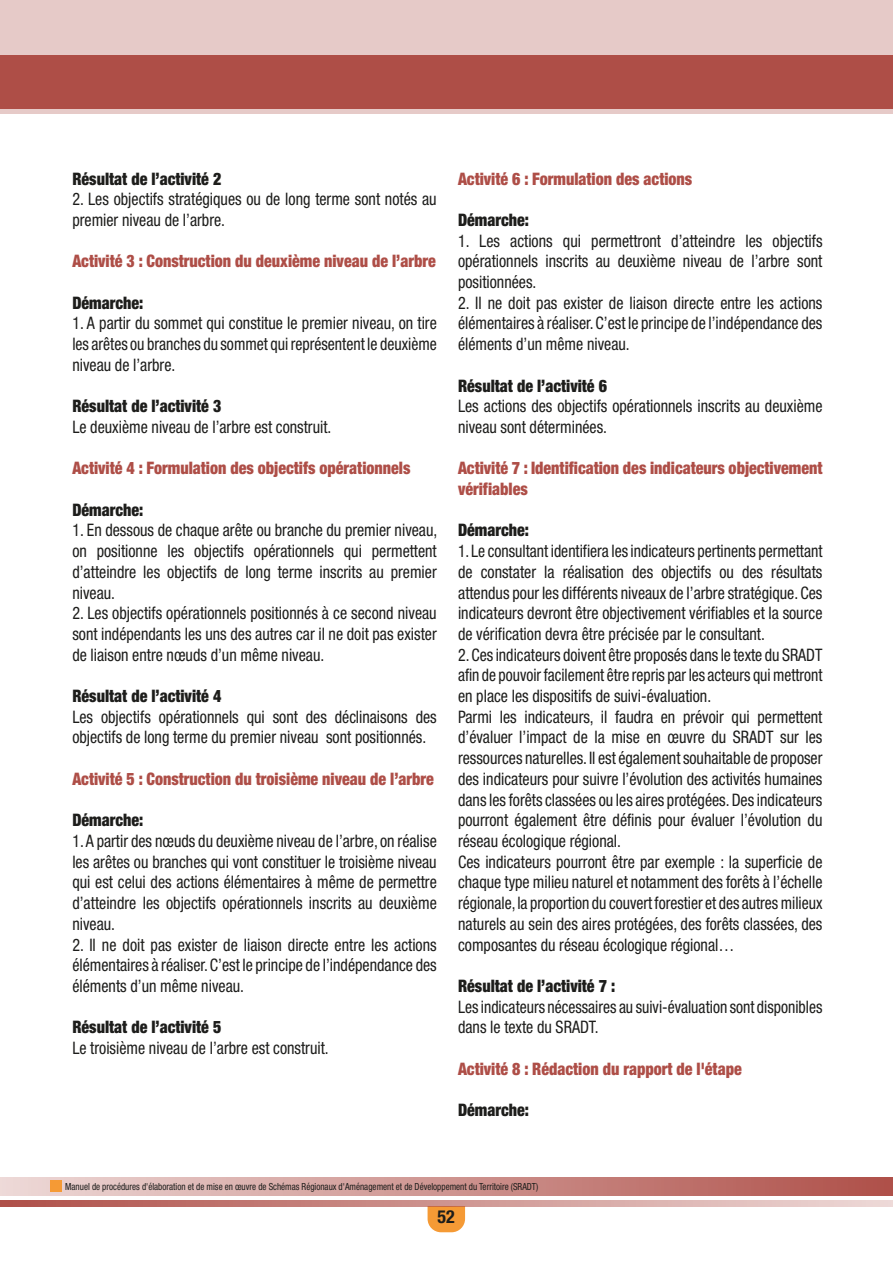
<style>
.page{position:relative;width:893px;height:1263px;background:#fff}
.page>*{position:absolute;margin:0;border:0;box-sizing:border-box;transform-origin:0 0}
.t1{font:700 condensed 18px "Helvetica Neue LT Pro";color:#1d1d1b}
.t2{font:condensed 17.25px/20.7px "Helvetica Neue";color:#1d1d1b;text-align:justify;scale:.93 1}
.t3{font:condensed 17.25px/20.7px "Helvetica Neue";color:#1d1d1b;text-align:justify;scale:.92 1}
.t4{font:900 condensed 17.25px/20.7px "Helvetica Neue";color:#ae4e47;scale:.93 1}
.t5{font:condensed 17.25px/20.7px "Helvetica Neue";color:#1d1d1b;scale:.91 1}
.t6{font:900 condensed 17.25px "Helvetica Neue";color:#1d1d1b;scale:.93 1}
.t7{font:condensed 9.75px "Helvetica Neue";color:#1d1d1b;scale:.93 1}
.s1{font-weight:900}
</style>
<div class="page">
<div style="left:0;top:1177px;width:893px;height:19px;background:linear-gradient(to right,#eed8d5,#ae504a)"></div>
<svg style="left:428px;top:1207px;width:37px;height:25px"></svg>
<hr style="left:428px;top:1206px;width:37px;height:1px;background:#c86c41">
<svg style="left:0;top:1200px;width:893px;height:6px;background:#cd9490"></svg>
<div style="left:51px;top:1180px;width:11px;height:11px;background:#f59a35"></div>
<div style="left:0;top:0;width:893px;height:113px;background:#e6cac8"></div>
<div style="left:0;top:55px;width:893px;height:54px;background:#ae4e47"></div>
<p class="t6" style="left:72px;top:168px;width:162px">Résultat de l’activité 2</p>
<p class="t2" style="left:72px;top:189px;width:393px">2. Les objectifs stratégiques ou de long terme sont notés au premier niveau de l’arbre.</p>
<p class="t4" style="left:72px;top:251px;width:392px">Activité 3 : Construction du deuxième niveau de l’arbre</p>
<p class="t6" style="left:72px;top:292px;width:78px">Démarche:</p>
<p class="t2" style="left:72px;top:313px;width:393px">1. A partir du sommet qui constitue le premier niveau, on tire les arêtes ou branches du sommet qui représentent le deuxième niveau de l’arbre.</p>
<p class="t2" style="left:72px;top:396px;width:280px"><span class="s1">Résultat de l’activité 3<br></span>Le deuxième niveau de l’arbre est construit.</p>
<p class="t4" style="left:72px;top:458px;width:365px">Activité 4 : Formulation des objectifs opérationnels</p>
<p class="t6" style="left:72px;top:499px;width:78px">Démarche:</p>
<p class="t2" style="left:72px;top:520px;width:394px">1. En dessous de chaque arête ou branche du premier niveau, on positionne les objectifs opérationnels qui permettent d’atteindre les objectifs de long terme inscrits au premier niveau.</p>
<p class="t2" style="left:72px;top:603px;width:393px">2. Les objectifs opérationnels positionnés à ce second niveau sont indépendants les uns des autres car il ne doit pas exister de liaison entre nœuds d’un même niveau.</p>
<p class="t2" style="left:72px;top:685px;width:393px;text-align:left"><span class="s1">Résultat de l’activité 4<br></span>Les objectifs opérationnels qui sont des déclinaisons des objectifs de long terme du premier niveau sont positionnés.</p>
<p class="t4" style="left:72px;top:768px;width:390px">Activité 5 : Construction du troisième niveau de l’arbre</p>
<p class="t6" style="left:72px;top:809px;width:78px">Démarche:</p>
<p class="t2" style="left:72px;top:830px;width:393px">1. A partir des nœuds du deuxième niveau de l’arbre, on réalise les arêtes ou branches qui vont constituer le troisième niveau qui est celui des actions élémentaires à même de permettre d’atteindre les objectifs opérationnels inscrits au deuxième niveau.</p>
<p class="t2" style="left:72px;top:934px;width:393px">2. Il ne doit pas exister de liaison directe entre les actions élémentaires à réaliser. C’est le principe de l’indépendance des éléments d’un même niveau.</p>
<p class="t2" style="left:72px;top:1017px;width:277px"><span class="s1">Résultat de l’activité 5<br></span>Le troisième niveau de l’arbre est construit.</p>
<p class="t4" style="left:458px;top:168px;width:253px">Activité 6 : Formulation des actions</p>
<p class="t6" style="left:458px;top:209px;width:78px">Démarche:</p>
<p class="t2" style="left:458px;top:230px;width:393px">1. Les actions qui permettront d’atteindre les objectifs opérationnels inscrits au deuxième niveau de l’arbre sont positionnées.</p>
<p class="t2" style="left:458px;top:292px;width:393px">2. Il ne doit pas exister de liaison directe entre les actions élémentaires à réaliser. C’est le principe de l’indépendance des éléments d’un même niveau.</p>
<p class="t2" style="left:458px;top:375px;width:393px;text-align:left"><span class="s1">Résultat de l’activité 6<br></span>Les actions des objectifs opérationnels inscrits au deuxième niveau sont déterminées.</p>
<p class="t4" style="left:458px;top:458px;width:393px">Activité 7 : Identification des indicateurs objectivement vérifiables</p>
<p class="t6" style="left:458px;top:520px;width:78px">Démarche:</p>
<p class="t3" style="left:458px;top:541px;width:398px">1. Le consultant identifiera les indicateurs pertinents permettant de constater la réalisation des objectifs ou des résultats attendus pour les différents niveaux de l’arbre stratégique. Ces indicateurs devront être objectivement vérifiables et la source de vérification devra être précisée par le consultant.</p>
<p class="t3" style="left:458px;top:644px;width:398px;text-align:left">2. Ces indicateurs doivent être proposés dans le texte du SRADT afin de pouvoir facilement être repris par les acteurs qui mettront en place les dispositifs de suivi-évaluation.<br>Parmi les indicateurs, il faudra en prévoir qui permettent d’évaluer l’impact de la mise en œuvre du SRADT sur les ressources naturelles. Il est également souhaitable de proposer des indicateurs pour suivre l’évolution des activités humaines dans les forêts classées ou les aires protégées. Des indicateurs pourront également être définis pour évaluer l’évolution du réseau écologique régional.<br>Ces indicateurs pourront être par exemple : la superficie de chaque type milieu naturel et notamment des forêts à l’échelle régionale, la proportion du couvert forestier et des autres milieux naturels au sein des aires protégées, des forêts classées, des composantes du réseau écologique régional…</p>
<p class="t5" style="left:458px;top:975px;width:402px"><span class="s1">Résultat de l’activité 7 :<br></span>Les indicateurs nécessaires au suivi-évaluation sont disponibles dans le texte du SRADT.</p>
<p class="t4" style="left:458px;top:1058px;width:307px">Activité 8 : Rédaction du rapport de l'étape</p>
<p class="t6" style="left:458px;top:1099px;width:78px">Démarche:</p>
<p class="t7" style="left:65px;top:1180px;width:510px">Manuel de procédures d'élaboration et de mise en œuvre de Schémas Régionaux d'Aménagement et de Développement du Territoire (SRADT)</p>
<p class="t1" style="left:437px;top:1206px;width:19px">52</p>
</div>
